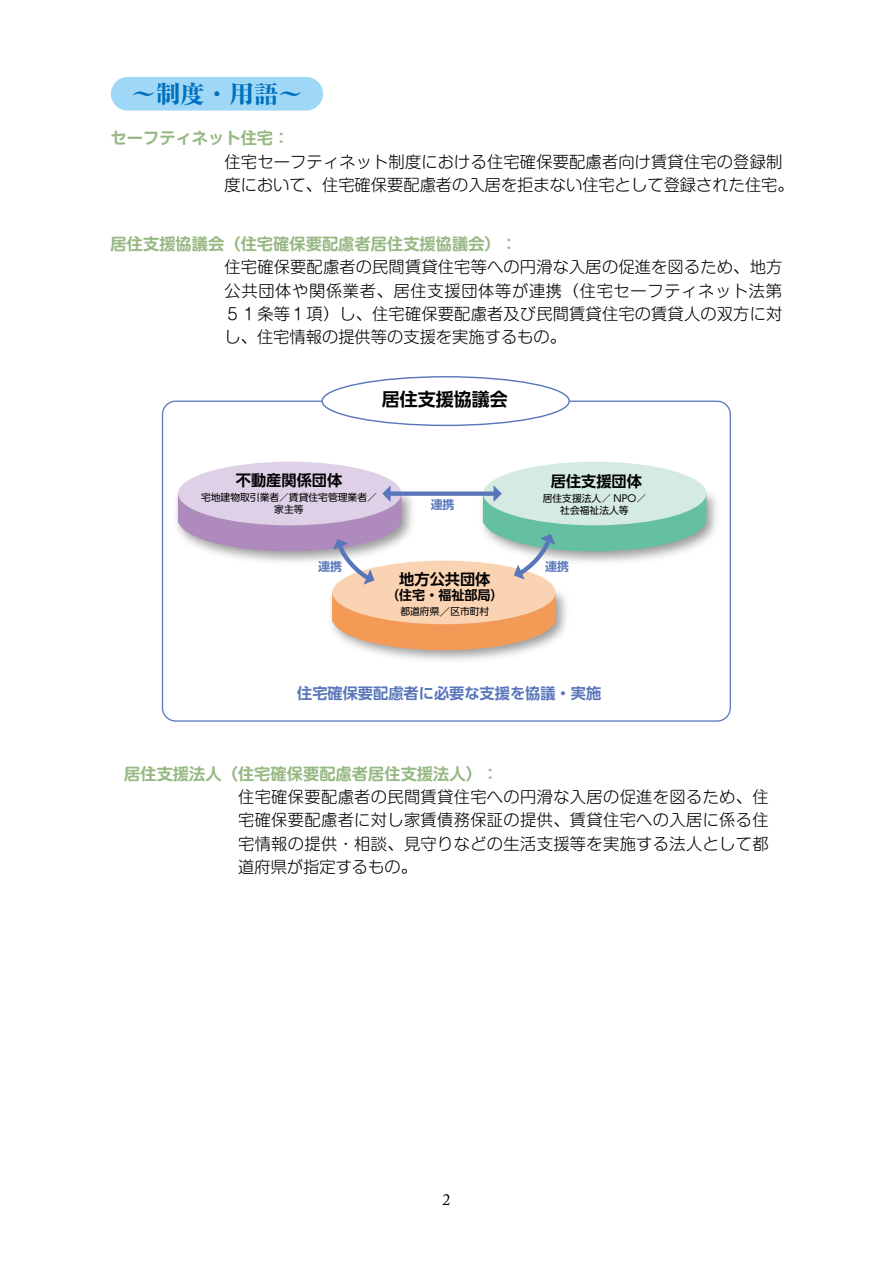
<style>
.page{position:relative;width:893px;height:1263px;background:#fff}
.page>*{position:absolute;margin:0;border:0;box-sizing:border-box;transform-origin:0 0}
.t1{font:800 24.45px "Ryumin Pr 6 N";color:#0070bd}
.t2{font:700 18px "UD Shin Go Pro De";color:#000}
.t3{font:300 16.2px/23.4px "Shin M Go Pro";letter-spacing:.01em;color:#000;text-align:justify}
.t4{font:700 16.2px "Shin M Go Pro De";color:#96b882}
.t5{font:15.9px "Adobe Caslon Pro";color:#000}
.t6{font:700 15.15px "UD Shin Go Pro De";color:#5976ba}
.t7{font:700 15.15px "UD Shin Go Pro De";color:#000}
.t8{font:700 13.05px "UD Shin Go Pro De";color:#000}
.t9{font:700 12px "UD Shin Go Pro De";color:#5976ba}
.t10{font:9.75px/12px "UD Shin Go Pro";color:#000;text-align:center}
.s1{font-size:10.8px}
</style>
<div class="page">
<div style="left:178px;top:462px;width:223px;height:63px;background:#ded1e7;border-radius:50%"></div>
<img style="left:487px;top:479px;width:230px;height:61px">
<div style="left:483px;top:462px;width:223px;height:63px;background:#d5ebe1;border-radius:50%"></div>
<svg style="left:178px;top:485px;width:528px;height:165px"></svg>
<div style="left:321px;top:376px;width:249px;height:50px;border:1px solid #5976ba;border-radius:50%"></div>
<div style="left:111px;top:77px;width:212px;height:34px;background:#9fd8f7;border-radius:17px"></div>
<h1 class="t1" style="left:132px;top:74px;width:173px">～制度・用語～</h1>
<p class="t4" style="left:111px;top:125px;width:180px">セーフティネット住宅：</p>
<p class="t3" style="left:225px;top:148px;width:571px">住宅セーフティネット制度における住宅確保要配慮者向け賃貸住宅の登録制度において、住宅確保要配慮者の入居を拒まない住宅として登録された住宅。</p>
<p class="t4" style="left:111px;top:230px;width:408px">居住支援協議会（住宅確保要配慮者居住支援協議会）：</p>
<p class="t3" style="left:225px;top:253px;width:559px">住宅確保要配慮者の民間賃貸住宅等への円滑な入居の促進を図るため、地方公共団体や関係業者、居住支援団体等が連携（住宅セーフティネット法第５１条等１項）し、住宅確保要配慮者及び民間賃貸住宅の賃貸人の双方に対し、住宅情報の提供等の支援を実施するもの。</p>
<p class="t2" style="left:382px;top:385px;width:128px">居住支援協議会</p>
<p class="t7" style="left:236px;top:468px;width:108px">不動産関係団体</p>
<p class="t10" style="left:201px;top:491px;width:177px">宅地建物取引業者／賃貸住宅管理業者／家主等</p>
<p class="t9" style="left:431px;top:494px;width:25px">連携</p>
<p class="t7" style="left:551px;top:469px;width:93px">居住支援団体</p>
<p class="t10" style="left:543px;top:492px;width:105px">居住支援法人／ NPO／</p>
<p class="t10" style="left:560px;top:504px;width:70px">社会福祉法人等</p>
<p class="t9" style="left:318px;top:556px;width:25px">連携</p>
<p class="t9" style="left:545px;top:556px;width:25px">連携</p>
<p class="t7" style="left:399px;top:567px;width:93px">地方公共団体</p>
<p class="t8" style="left:386px;top:585px;width:119px">（住宅・福祉部局）</p>
<p class="t10" style="left:400px;top:605px;width:91px">都道府県<span class="s1">／</span>区市町村</p>
<p class="t6" style="left:297px;top:681px;width:306px">住宅確保要配慮者に必要な支援を協議・実施</p>
<p class="t4" style="left:124px;top:761px;width:376px">居住支援法人（住宅確保要配慮者居住支援法人）：</p>
<p class="t3" style="left:238px;top:783px;width:532px">住宅確保要配慮者の民間賃貸住宅への円滑な入居の促進を図るため、住宅確保要配慮者に対し家賃債務保証の提供、賃貸住宅への入居に係る住宅情報の提供・相談、見守りなどの生活支援等を実施する法人として都道府県が指定するもの。</p>
<p class="t5" style="left:442px;top:1190px;width:9px">2</p>
</div>
